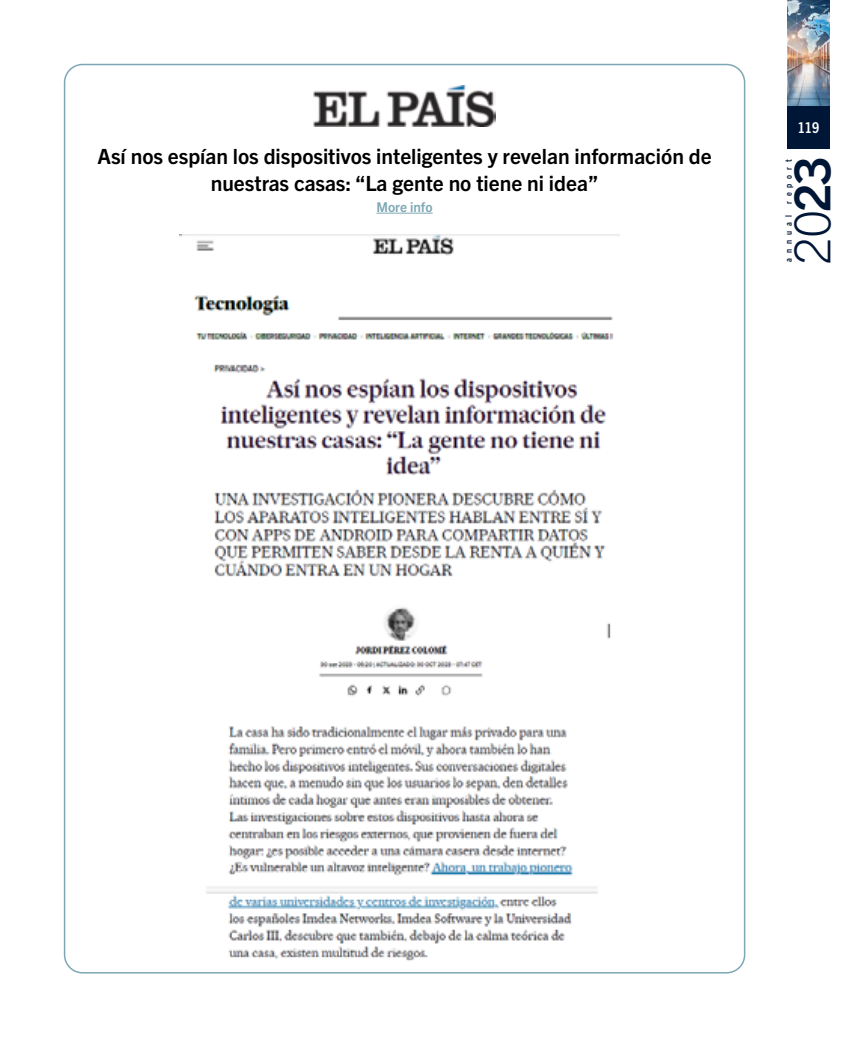
<style>
.page{position:relative;width:851px;height:1063px;background:#fff}
.page>*{position:absolute;margin:0;border:0;box-sizing:border-box;transform-origin:0 0}
.t1{font:300 49.65px "Trade Gothic Next LT Pro";color:#001636}
.t2{font:700 21px/27px "Trade Gothic Next LT Pro";color:#000;text-align:center}
.t3{font:700 condensed 15px "Trade Gothic Next LT Pro";color:#fff}
.t4{font:700 13.5px "Trade Gothic Next LT Pro";color:#7da7b5}
.t5{font:700 condensed 9px "Trade Gothic Next LT Pro";letter-spacing:.55em;color:#001636}
.s1{font-weight:700}
</style>
<div class="page">
<img style="left:787px;top:0;width:42px;height:106px">
<div style="left:787px;top:106px;width:42px;height:43px;background:#001636"></div>
<hr style="left:376px;top:213px;width:56px;height:1px;background:#7da7b5">
<img style="left:313px;top:85px;width:182px;height:42px">
<img style="left:179px;top:235px;width:440px;height:726px">
<p class="t2" style="left:97px;top:142px;width:615px">Así nos espían los dispositivos inteligentes y revelan información de nuestras casas: “La gente no tiene ni idea”</p>
<p class="t4" style="left:376px;top:197px;width:58px">More info</p>
<p class="t3" style="left:797px;top:118px;width:23px">119</p>
<p class="t5" style="left:782px;top:204px;width:46px;rotate:-90deg">report</p>
<h1 class="t1" style="left:777px;top:265px;width:110px;rotate:-90deg">20<span class="s1">23</span></h1>
<p class="t5" style="left:782px;top:262px;width:48px;rotate:-90deg">annual</p>
</div>
